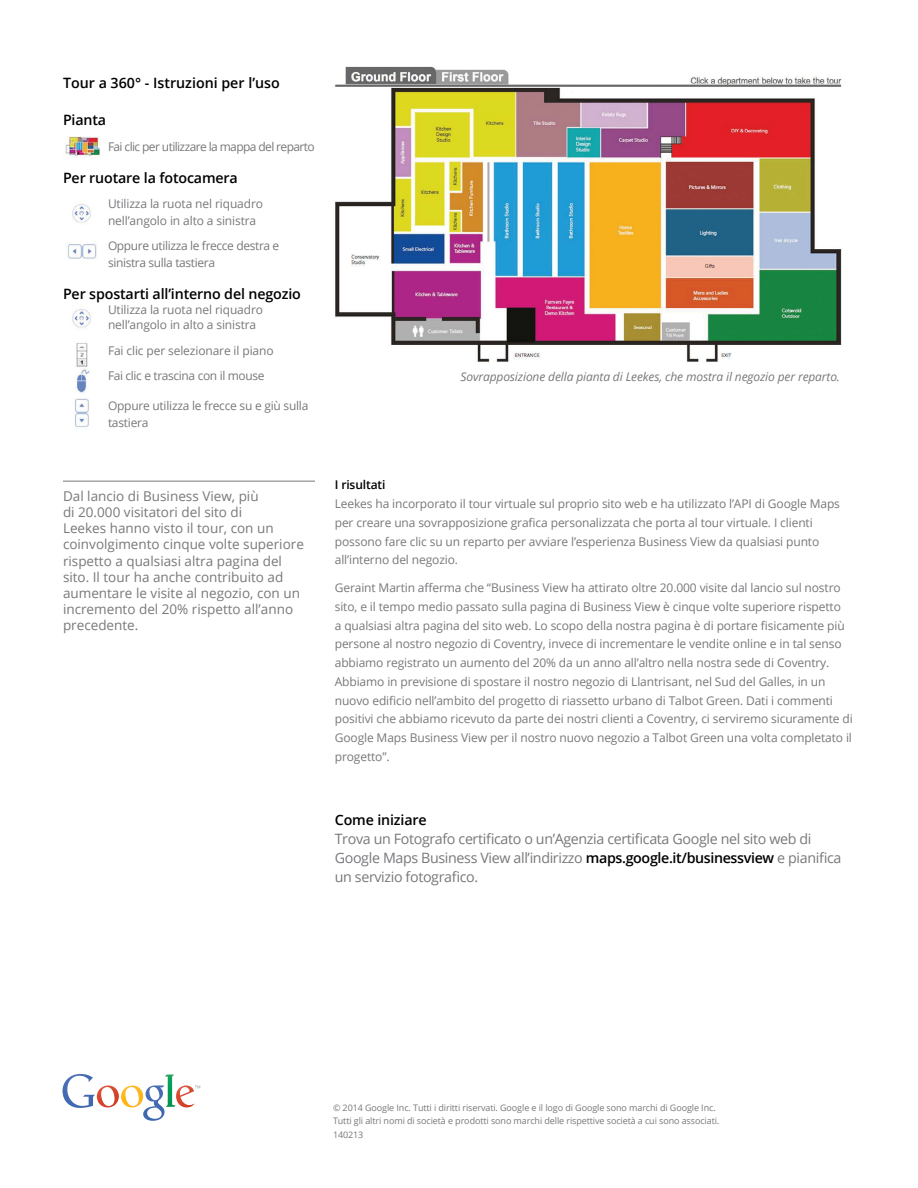
<style>
.page{position:relative;width:918px;height:1188px;background:#fff}
.page>*{position:absolute;margin:0;border:0;box-sizing:border-box;transform-origin:0 0}
.t1{font:14.25px/18.8px "Open Sans";letter-spacing:-.025em;color:#77787b}
.t2{font:600 14.25px "Open Sans";letter-spacing:-.01em;color:#000}
.t3{font:13.5px/16.2px "Open Sans";color:#77787b}
.t4{font:12px/18.8px "Open Sans";letter-spacing:-.01em;color:#77787b}
.t5{font:italic 12px "Open Sans";letter-spacing:-.01em;color:#77787b}
.t6{font:12px/16.5px "Open Sans";letter-spacing:-.03em;color:#77787b}
.t7{font:12px "Open Sans";letter-spacing:-.05em;color:#77787b}
.t8{font:600 12px "Open Sans";letter-spacing:-.01em;color:#000}
.t9{font:9px/13.5px "Open Sans";letter-spacing:-.01em;color:#77787b}
.s1{font-weight:600;color:#000}
</style>
<div class="page">
<hr style="left:63px;top:481px;width:252px;height:1px;background:#77787b">
<img style="left:97px;top:1085px;width:22px;height:22px">
<img style="left:165px;top:1075px;width:11px;height:32px">
<img style="left:176px;top:1085px;width:19px;height:22px">
<img style="left:121px;top:1085px;width:22px;height:22px">
<img style="left:143px;top:1085px;width:22px;height:36px">
<img style="left:63px;top:1074px;width:32px;height:34px">
<svg style="left:195px;top:1085px;width:5px;height:3px"></svg>
<img style="left:335px;top:66px;width:507px;height:296px">
<img style="left:65px;top:136px;width:35px;height:21px">
<img style="left:72px;top:204px;width:19px;height:20px">
<img style="left:72px;top:309px;width:19px;height:20px">
<img style="left:68px;top:244px;width:29px;height:15px">
<img style="left:75px;top:398px;width:14px;height:29px">
<img style="left:76px;top:343px;width:12px;height:24px">
<img style="left:76px;top:368px;width:14px;height:26px">
<p class="t2" style="left:63px;top:73px;width:218px">Tour a 360° - Istruzioni per l’uso</p>
<p class="t2" style="left:63px;top:110px;width:45px">Pianta</p>
<p class="t7" style="left:108px;top:138px;width:208px">Fai clic per utilizzare la mappa del reparto</p>
<p class="t2" style="left:63px;top:168px;width:176px">Per ruotare la fotocamera</p>
<p class="t4" style="left:108px;top:195px;width:157px;line-height:16.5px">Utilizza la ruota nel riquadro nell’angolo in alto a sinistra</p>
<p class="t6" style="left:108px;top:237px;width:173px">Oppure utilizza le frecce destra e sinistra sulla tastiera</p>
<p class="t2" style="left:63px;top:284px;width:239px">Per spostarti all’interno del negozio</p>
<p class="t4" style="left:108px;top:302px;width:157px;line-height:15px">Utilizza la ruota nel riquadro nell’angolo in alto a sinistra</p>
<p class="t4" style="left:108px;top:337px;width:167px;line-height:25.5px">Fai clic per selezionare il piano<br>Fai clic e trascina con il mouse</p>
<p class="t4" style="left:108px;top:397px;width:202px;line-height:16.5px">Oppure utilizza le frecce su e giù sulla tastiera</p>
<p class="t5" style="left:461px;top:368px;width:381px">Sovrapposizione della pianta di Leekes, che mostra il negozio per reparto.</p>
<p class="t3" style="left:63px;top:487px;width:242px">Dal lancio di Business View, più<br>di 20.000 visitatori del sito di<br>Leekes hanno visto il tour, con un coinvolgimento cinque volte superiore rispetto a qualsiasi altra pagina del sito. Il tour ha anche contribuito ad aumentare le visite al negozio, con un incremento del 20% rispetto all’anno precedente.</p>
<p class="t8" style="left:335px;top:477px;width:52px">I risultati</p>
<p class="t4" style="left:335px;top:494px;width:507px">Leekes ha incorporato il tour virtuale sul proprio sito web e ha utilizzato l’API di Google Maps per creare una sovrapposizione grafica personalizzata che porta al tour virtuale. I clienti possono fare clic su un reparto per avviare l’esperienza Business View da qualsiasi punto all’interno del negozio.</p>
<p class="t4" style="left:335px;top:578px;width:520px">Geraint Martin afferma che “Business View ha attirato oltre 20.000 visite dal lancio sul nostro sito, e il tempo medio passato sulla pagina di Business View è cinque volte superiore rispetto<br>a qualsiasi altra pagina del sito web. Lo scopo della nostra pagina è di portare fisicamente più persone al nostro negozio di Coventry, invece di incrementare le vendite online e in tal senso abbiamo registrato un aumento del 20% da un anno all’altro nella nostra sede di Coventry.<br>Abbiamo in previsione di spostare il nostro negozio di Llantrisant, nel Sud del Galles, in un nuovo edificio nell’ambito del progetto di riassetto urbano di Talbot Green. Dati i commenti positivi che abbiamo ricevuto da parte dei nostri clienti a Coventry, ci serviremo sicuramente di Google Maps Business View per il nostro nuovo negozio a Talbot Green una volta completato il progetto”.</p>
<p class="t2" style="left:335px;top:810px;width:93px">Come iniziare</p>
<p class="t1" style="left:335px;top:829px;width:508px">Trova un Fotografo certificato o un’Agenzia certificata Google nel sito web di<br>Google Maps Business View all’indirizzo <span class="s1">maps.google.it/businessview</span> e pianifica un servizio fotografico.</p>
<p class="t9" style="left:333px;top:1101px;width:388px">© 2014 Google Inc. Tutti i diritti riservati. Google e il logo di Google sono marchi di Google Inc.<br>Tutti gli altri nomi di società e prodotti sono marchi delle rispettive società a cui sono associati.<br>140213</p>
</div>
